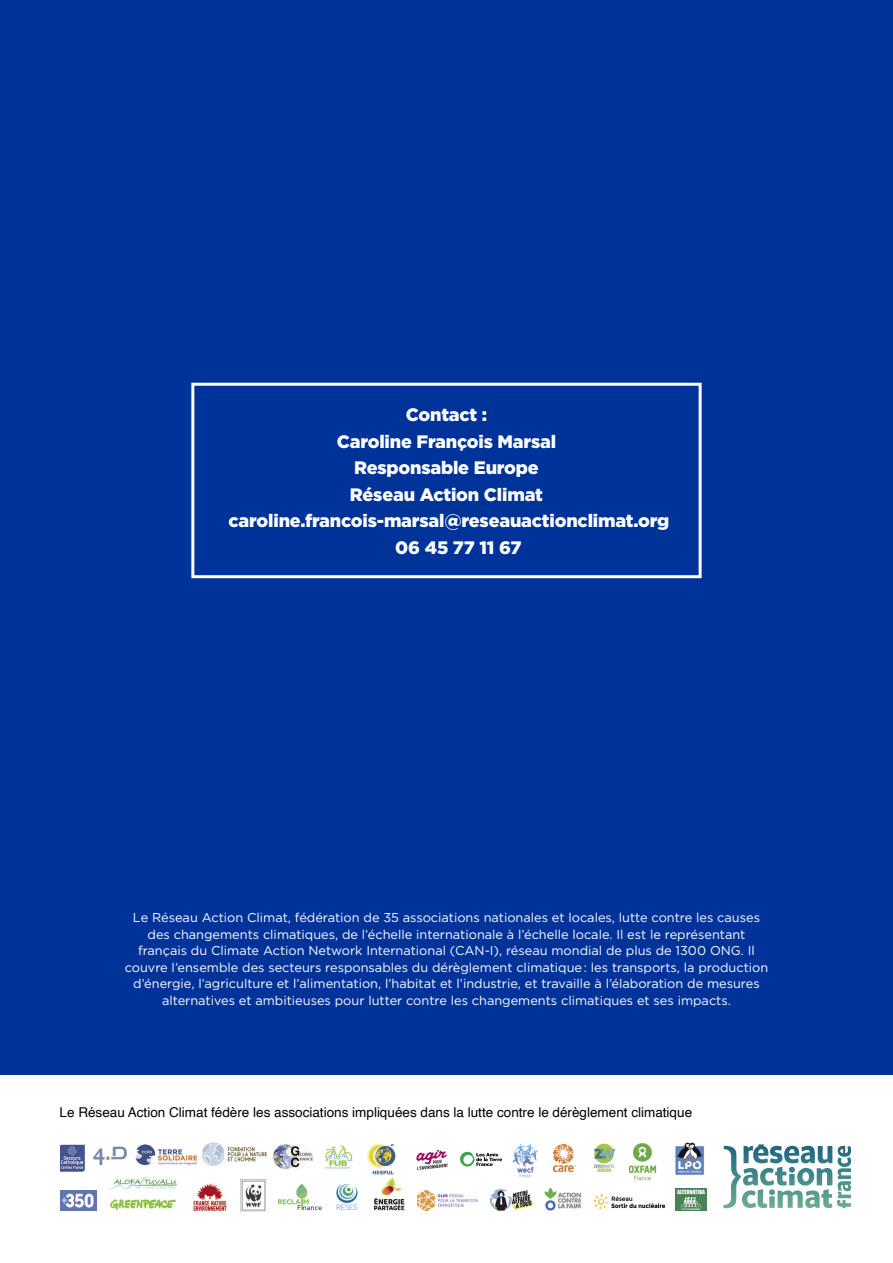
<style>
.page{position:relative;width:893px;height:1263px;background:#039}
.page>*{position:absolute;margin:0;border:0;box-sizing:border-box;transform-origin:0 0}
.t1{font:900 18px "Gotham";letter-spacing:-.01em;color:#fff}
.t2{font:13.5px "Helvetica";color:#000}
.t3{font:12.75px/16.5px "Gotham";color:#fff;text-align:center}
</style>
<div class="page">
<div style="left:0;top:1076px;width:893px;height:187px;background:#fff"></div>
<svg style="left:723px;top:1144px;width:128px;height:64px"></svg>
<img style="left:418px;top:1191px;width:60px;height:19px">
<img style="left:135px;top:1144px;width:62px;height:22px">
<svg style="left:460px;top:1152px;width:42px;height:14px"></svg>
<img style="left:109px;top:1176px;width:68px;height:14px">
<img style="left:675px;top:1188px;width:31px;height:22px">
<img style="left:93px;top:1146px;width:34px;height:19px">
<img style="left:61px;top:1190px;width:36px;height:20px">
<img style="left:375px;top:1178px;width:29px;height:32px">
<img style="left:203px;top:1142px;width:63px;height:24px">
<img style="left:325px;top:1146px;width:27px;height:24px">
<img style="left:193px;top:1183px;width:34px;height:28px">
<img style="left:111px;top:1199px;width:65px;height:11px">
<img style="left:367px;top:1143px;width:29px;height:32px">
<img style="left:594px;top:1143px;width:21px;height:29px">
<img style="left:241px;top:1179px;width:25px;height:32px">
<img style="left:512px;top:1143px;width:26px;height:34px">
<img style="left:60px;top:1144px;width:25px;height:27px">
<img style="left:593px;top:1193px;width:72px;height:17px">
<img style="left:337px;top:1184px;width:20px;height:26px">
<img style="left:630px;top:1143px;width:26px;height:38px">
<img style="left:490px;top:1189px;width:43px;height:22px">
<img style="left:554px;top:1144px;width:21px;height:27px">
<img style="left:416px;top:1149px;width:32px;height:22px">
<img style="left:545px;top:1187px;width:36px;height:24px">
<img style="left:273px;top:1144px;width:39px;height:25px">
<img style="left:675px;top:1142px;width:29px;height:33px">
<svg style="left:278px;top:1184px;width:44px;height:26px"></svg>
<div style="left:191px;top:383px;width:511px;height:195px;border:3px solid #fff"></div>
<h1 class="t1" style="left:406px;top:403px;width:83px">Contact :</h1>
<h1 class="t1" style="left:337px;top:429px;width:221px">Caroline François Marsal</h1>
<h1 class="t1" style="left:354px;top:456px;width:186px">Responsable Europe</h1>
<h1 class="t1" style="left:350px;top:482px;width:195px">Réseau Action Climat</h1>
<h1 class="t1" style="left:229px;top:509px;width:442px">caroline.francois-marsal@reseauactionclimat.org</h1>
<h1 class="t1" style="left:395px;top:535px;width:128px">06 45 77 11 67</h1>
<p class="t3" style="left:125px;top:909px;width:645px">Le Réseau Action Climat, fédération de 35 associations nationales et locales, lutte contre les causes des changements climatiques, de l’échelle internationale à l’échelle locale. Il est le représentant français du Climate Action Network International (CAN-I), réseau mondial de plus de 1300 ONG. Il couvre l’ensemble des secteurs responsables du dérèglement climatique : les transports, la production d’énergie, l’agriculture et l’alimentation, l’habitat et l’industrie, et travaille à l’élaboration de mesures alternatives et ambitieuses pour lutter contre les changements climatiques et ses impacts.</p>
<p class="t2" style="left:60px;top:1102px;width:634px">Le Réseau Action Climat fédère les associations impliquées dans la lutte contre le dérèglement climatique</p>
</div>
